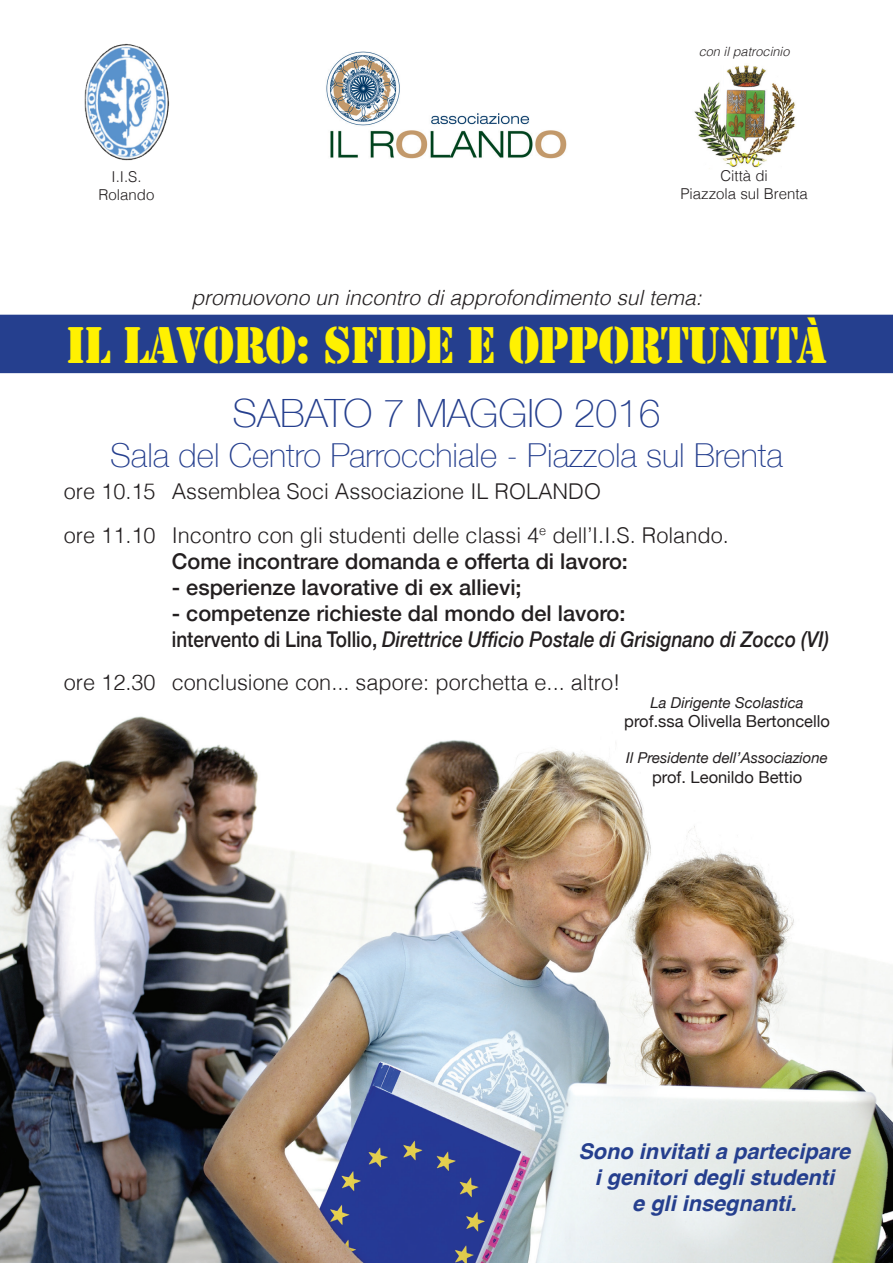
<style>
.page{position:relative;width:893px;height:1263px;background:#fff}
.page>*{position:absolute;margin:0;border:0;box-sizing:border-box;transform-origin:0 0}
.t1{font:48px "Stencil Std";letter-spacing:-.02em;color:#fff101;scale:.9 1}
.t2{font:100 39px "Helvetica Neue";color:#253f8e}
.t3{font:100 33px "Helvetica Neue";color:#253f8e}
.t4{font:500 21.75px/26.1px "Helvetica Neue";color:#231f20}
.t5{font:300 21.75px/43px "Helvetica";color:#231f20}
.t6{font:italic 700 21.75px/26.1px "Helvetica";color:#253f8e;text-align:center}
.t7{font:italic 300 21px "Helvetica";color:#231f20}
.t8{font:16.5px "Helvetica Neue";color:#231f20}
.t9{font:italic 15px "Helvetica Neue";color:#231f20}
.t10{font:300 15px/18px "Helvetica";color:#231f20;text-align:center}
.t11{font:italic 300 12.75px "Helvetica";color:#231f20}
.s1{font-style:italic}
</style>
<div class="page">
<div style="left:0;top:315px;width:893px;height:58px;background:#253f8e"></div>
<img style="left:0;top:716px;width:893px;height:547px">
<img style="left:326px;top:51px;width:241px;height:108px">
<img style="left:84px;top:43px;width:86px;height:118px">
<img style="left:694px;top:65px;width:101px;height:103px">
<p class="t10" style="left:99px;top:166px;width:57px">I.I.S.<br>Rolando</p>
<p class="t11" style="left:699px;top:41px;width:92px">con il patrocinio</p>
<p class="t10" style="left:680px;top:165px;width:129px">Città di<br>Piazzola sul Brenta</p>
<p class="t7" style="left:191px;top:280px;width:512px">promuovono un incontro di approfondimento sul tema:</p>
<h1 class="t1" style="left:66px;top:314px;width:847px">IL LAVORO: SFIDE E OPPORTUNITÀ</h1>
<h2 class="t2" style="left:232px;top:384px;width:430px">SABATO 7 MAGGIO 2016</h2>
<h3 class="t3" style="left:110px;top:430px;width:674px">Sala del Centro Parrocchiale - Piazzola sul Brenta</h3>
<p class="t5" style="left:64px;top:469px;width:667px">ore 10.15 Assemblea Soci Associazione IL ROLANDO<br>ore 11.10 Incontro con gli studenti delle classi 4<sup>e</sup> dell’I.I.S. Rolando.</p>
<p class="t4" style="left:172px;top:546px;width:458px">Come incontrare domanda e offerta di lavoro:</p>
<p class="t4" style="left:172px;top:572px;width:351px">- esperienze lavorative di ex allievi;</p>
<p class="t4" style="left:172px;top:598px;width:659px">- competenze richieste dal mondo del lavoro:<br>intervento di Lina Tollio, <span class="s1">Direttrice Ufficio Postale di Grisignano di Zocco (VI)</span></p>
<p class="t5" style="left:64px;top:659px;width:558px">ore 12.30 conclusione con... sapore: porchetta e... altro!</p>
<p class="t9" style="left:651px;top:691px;width:155px">La Dirigente Scolastica</p>
<p class="t8" style="left:624px;top:709px;width:207px">prof.ssa Olivella Bertoncello</p>
<p class="t9" style="left:626px;top:747px;width:203px">Il Presidente dell’Associazione</p>
<p class="t8" style="left:652px;top:765px;width:152px">prof. Leonildo Bettio</p>
<p class="t6" style="left:578px;top:1138px;width:273px">Sono invitati a partecipare i genitori degli studenti<br>e gli insegnanti.</p>
</div>
